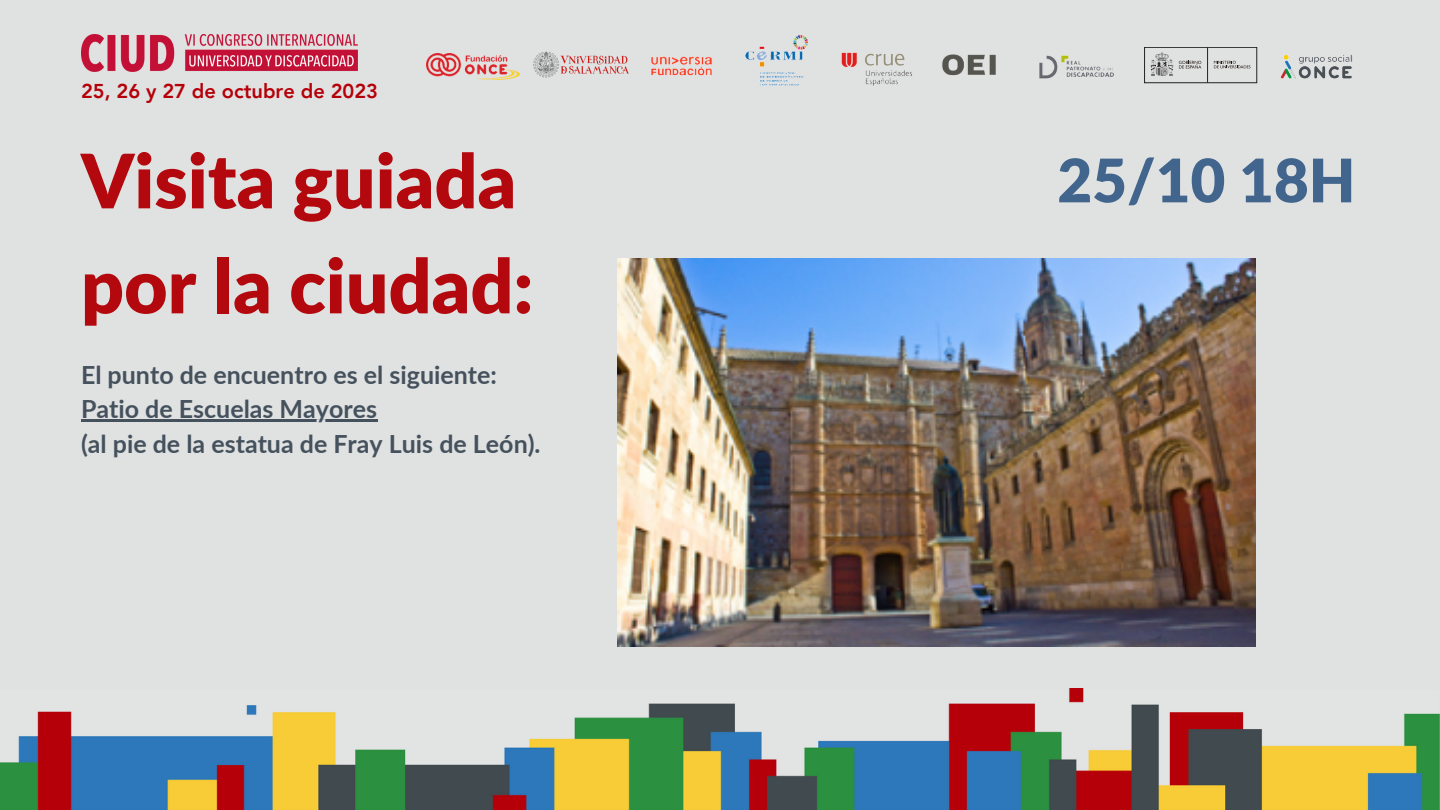
<style>
.page{position:relative;width:1440px;height:810px;background:#e0e1e1}
.page>*{position:absolute;margin:0;border:0;box-sizing:border-box;transform-origin:0 0}
.t1{font:900 75px "Lato";color:#b3080d}
.t2{font:900 60px "Lato";color:#41658d}
.t3{font:700 25px "Lato";color:#45525d}
.t4{font:800 20px "Avenir LT Pro";color:#b50009}
</style>
<div class="page">
<img style="left:0;top:689px;width:1440px;height:121px">
<img style="left:81px;top:35px;width:277px;height:37px">
<img style="left:618px;top:259px;width:638px;height:387px">
<hr style="left:81px;top:420px;width:296px;height:2px;background:#45525d">
<img style="left:651px;top:35px;width:261px;height:51px">
<hr style="left:1207px;top:47px;width:1px;height:36px;background:#222221">
<div style="left:1144px;top:47px;width:113px;height:36px;border:1px solid #222221"></div>
<svg style="left:1214px;top:61px;width:36px;height:7px"></svg>
<svg style="left:1179px;top:61px;width:22px;height:8px"></svg>
<svg style="left:1151px;top:52px;width:22px;height:24px"></svg>
<img style="left:534px;top:52px;width:95px;height:26px">
<img style="left:427px;top:53px;width:93px;height:27px">
<img style="left:1280px;top:54px;width:72px;height:25px">
<img style="left:942px;top:54px;width:54px;height:22px">
<img style="left:1039px;top:55px;width:75px;height:24px">
<p class="t4" style="left:81px;top:83px;width:299px">25, 26 y 27 de octubre de 2023</p>
<p class="t1" style="left:81px;top:134px;width:437px">Visita guiada</p>
<p class="t1" style="left:81px;top:239px;width:454px">por la ciudad:</p>
<p class="t3" style="left:81px;top:359px;width:418px">El punto de encuentro es el siguiente:</p>
<p class="t3" style="left:81px;top:393px;width:298px">Patio de Escuelas Mayores</p>
<p class="t3" style="left:81px;top:428px;width:461px">(al pie de la estatua de Fray Luis de León).</p>
<p class="t2" style="left:1057px;top:143px;width:300px">25/10 18H</p>
</div>
